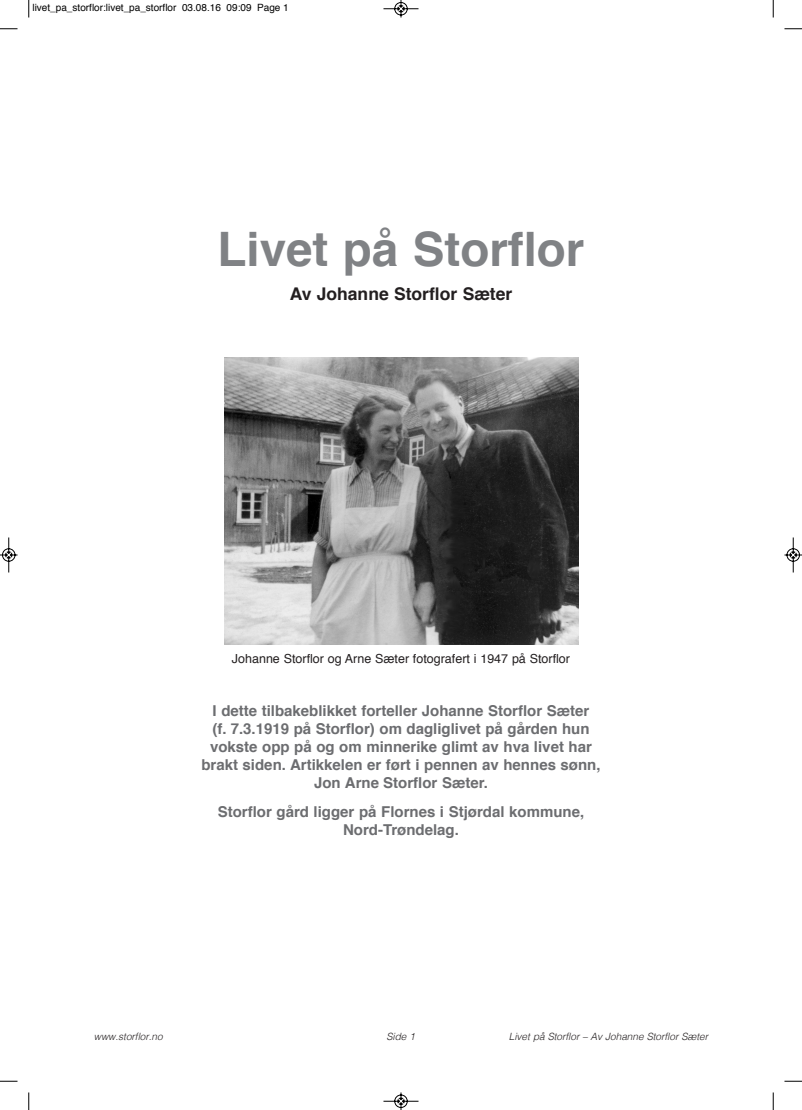
<style>
.page{position:relative;width:802px;height:1110px;background:#fff}
.page>*{position:absolute;margin:0;border:0;box-sizing:border-box;transform-origin:0 0}
.t1{font:700 47.5px "Helvetica";color:#808285}
.t2{font:700 17.5px "Helvetica";color:#231f20}
.t3{font:700 15px/18px "Helvetica";color:#6c6d70;text-align:center}
.t4{font:12.5px "Helvetica";color:#231f20}
.t5{font:italic 300 10px "Helvetica";color:#231f20}
.t6{font:10px "Helvetica";color:#000}
</style>
<div class="page">
<img style="left:224px;top:358px;width:354px;height:287px">
<svg style="left:28px;top:0;width:2px;height:18px"></svg>
<svg style="left:0;top:28px;width:18px;height:2px"></svg>
<svg style="left:773px;top:0;width:1px;height:18px"></svg>
<svg style="left:784px;top:28px;width:18px;height:2px"></svg>
<svg style="left:28px;top:1092px;width:2px;height:18px"></svg>
<svg style="left:0;top:1081px;width:18px;height:1px"></svg>
<svg style="left:773px;top:1092px;width:1px;height:18px"></svg>
<svg style="left:784px;top:1081px;width:18px;height:1px"></svg>
<svg style="left:383px;top:0;width:36px;height:18px"></svg>
<svg style="left:383px;top:1092px;width:36px;height:18px"></svg>
<svg style="left:0;top:537px;width:18px;height:36px"></svg>
<svg style="left:784px;top:537px;width:18px;height:36px"></svg>
<p class="t6" style="left:32px;top:4px;width:258px">livet_pa_storflor:livet_pa_storflor 03.08.16 09:09 Page 1</p>
<h1 class="t1" style="left:217px;top:229px;width:368px">Livet på Storflor</h1>
<p class="t2" style="left:290px;top:287px;width:224px">Av Johanne Storflor Sæter</p>
<p class="t4" style="left:232px;top:653px;width:339px">Johanne Storflor og Arne Sæter fotografert i 1947 på Storflor</p>
<p class="t3" style="left:201px;top:703px;width:401px">I dette tilbakeblikket forteller Johanne Storflor Sæter<br>(f. 7.3.1919 på Storflor) om dagliglivet på gården hun vokste opp på og om minnerike glimt av hva livet har brakt siden. Artikkelen er ført i pennen av hennes sønn, Jon Arne Storflor Sæter.</p>
<p class="t3" style="left:218px;top:804px;width:368px">Storflor gård ligger på Flornes i Stjørdal kommune,<br>Nord-Trøndelag.</p>
<p class="t5" style="left:94px;top:1032px;width:70px">www.storflor.no</p>
<p class="t5" style="left:386px;top:1032px;width:30px">Side 1</p>
<p class="t5" style="left:509px;top:1032px;width:201px">Livet på Storflor – Av Johanne Storflor Sæter</p>
</div>
